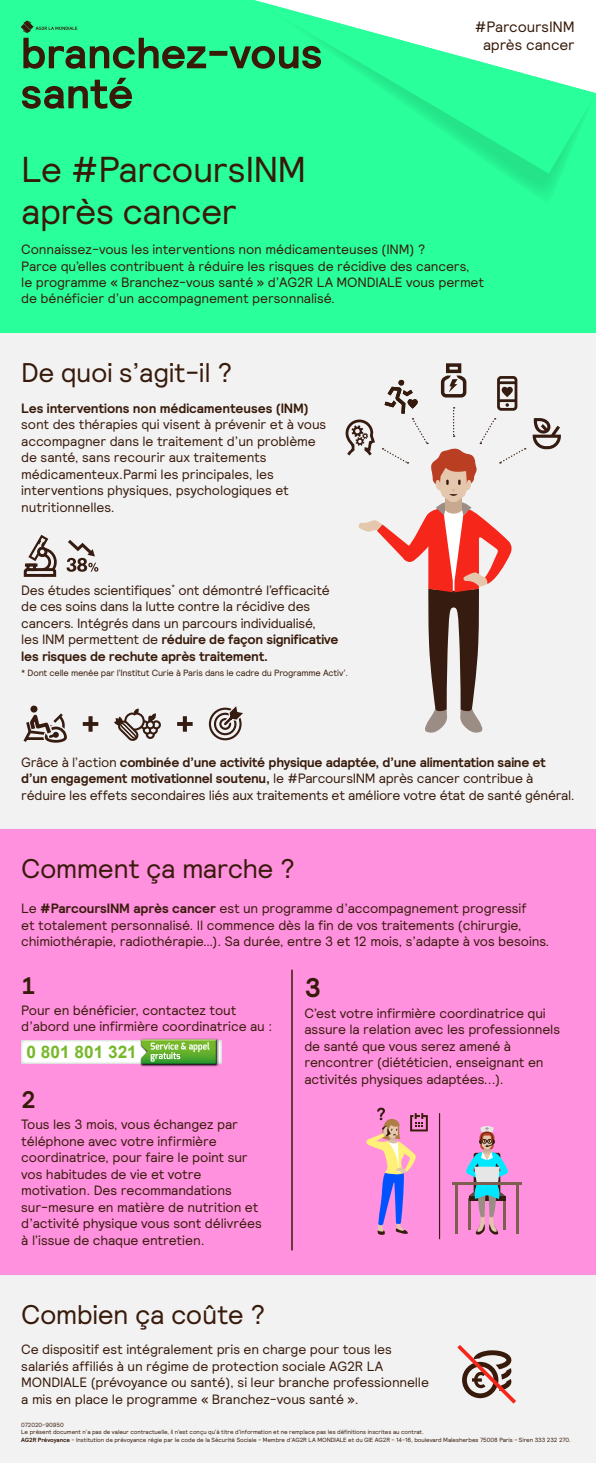
<style>
.page{position:relative;width:596px;height:1463px;background:#fff}
.page>*{position:absolute;margin:0;border:0;box-sizing:border-box;transform-origin:0 0}
.t1{font:36px/42px "Relative";letter-spacing:-.02em;color:#381a0a}
.t2{font:27px "Relative";letter-spacing:-.015em;color:#381a0a}
.t3{font:700 27px "Relative";color:#381a0a}
.t4{font:700 24px "Relative";color:#381a0a}
.t5{font:700 17.25px "Arial";color:#76b82a}
.t6{font:15px/18px "Relative";letter-spacing:-.01em;color:#381a0a;text-align:center}
.t7{font:13.5px/16.5px "Relative";letter-spacing:-.01em;color:#381a0a}
.t8{font:700 13.5px "Relative";letter-spacing:-.01em;color:#381a0a}
.t9{font:9px "Relative";letter-spacing:-.02em;color:#381a0a}
.t10{font:6px/7.5px "Relative";letter-spacing:-.01em;color:#381a0a}
.s1{font-weight:700}
</style>
<div class="page">
<div style="left:0;top:0;width:595px;height:333px;background:#29ff9b"></div>
<div style="left:0;top:333px;width:595px;height:496px;background:#f2f2f2"></div>
<div style="left:0;top:1274px;width:595px;height:189px;background:#f2f2f2"></div>
<div style="left:0;top:829px;width:595px;height:445px;background:#ff91de"></div>
<svg style="left:508px;top:174px;width:52px;height:22px"></svg>
<svg style="left:415px;top:109px;width:170px;height:65px"></svg>
<hr style="left:291px;top:969px;width:1px;height:281px;background:#381a0a">
<svg style="left:23px;top:535px;width:75px;height:42px"></svg>
<div style="left:26px;top:564px;width:10px;height:7px;border:3px solid #361b10"></div>
<svg style="left:23px;top:705px;width:44px;height:38px"></svg>
<div style="left:214px;top:713px;width:22px;height:22px;border:2px solid #361b10;border-radius:50%"></div>
<div style="left:209px;top:707px;width:32px;height:33px;border:2px solid #361b10;border-radius:50%"></div>
<svg style="left:218px;top:706px;width:25px;height:25px"></svg>
<div style="left:149px;top:725px;width:9px;height:9px;border:2px solid #361b10;border-radius:50%"></div>
<div style="left:152px;top:720px;width:9px;height:9px;border:2px solid #361b10;border-radius:50%"></div>
<svg style="left:114px;top:708px;width:43px;height:33px"></svg>
<svg style="left:83px;top:716px;width:15px;height:16px"></svg>
<svg style="left:177px;top:716px;width:15px;height:16px"></svg>
<div style="left:445px;top:363px;width:16px;height:10px;border:3px solid #361b10"></div>
<svg style="left:532px;top:418px;width:28px;height:31px"></svg>
<svg style="left:345px;top:366px;width:180px;height:367px"></svg>
<hr style="left:438px;top:1113px;width:2px;height:126px;background:#361b10">
<hr style="left:454px;top:1184px;width:3px;height:49px;background:#7d5f50">
<hr style="left:516px;top:1184px;width:2px;height:49px;background:#7d5f50">
<hr style="left:452px;top:1182px;width:69px;height:2px;background:#7d5f50">
<svg style="left:465px;top:1126px;width:43px;height:109px"></svg>
<svg style="left:366px;top:1107px;width:61px;height:128px"></svg>
<svg style="left:21px;top:0;width:574px;height:109px"></svg>
<div style="left:21px;top:1040px;width:201px;height:23px;background:#fff"></div>
<img style="left:139px;top:1038px;width:79px;height:28px">
<svg style="left:141px;top:1039px;width:75px;height:25px;background:#7ab853"></svg>
<svg style="left:457px;top:1345px;width:59px;height:59px"></svg>
<p class="t6" style="left:474px;top:17px;width:101px">#ParcoursINM après cancer</p>
<h1 class="t1" style="left:21px;top:147px;width:286px">Le #ParcoursINM après cancer</h1>
<p class="t7" style="left:21px;top:241px;width:464px">Connaissez-vous les interventions non médicamenteuses (INM) ?<br>Parce qu’elles contribuent à réduire les risques de récidive des cancers, le programme « Branchez-vous santé » d’AG2R LA MONDIALE vous permet de bénéficier d’un accompagnement personnalisé.</p>
<h2 class="t2" style="left:21px;top:355px;width:213px">De quoi s’agit-il ?</h2>
<p class="t8" style="left:21px;top:399px;width:289px">Les interventions non médicamenteuses (INM)</p>
<p class="t7" style="left:21px;top:416px;width:306px">sont des thérapies qui visent à prévenir et à vous accompagner dans le traitement d’un problème de santé, sans recourir aux traitements médicamenteux.Parmi les principales, les interventions physiques, psychologiques et nutritionnelles.</p>
<p class="t7" style="left:21px;top:581px;width:318px">Des études scientifiques<sup>*</sup> ont démontré l’efficacité de ces soins dans la lutte contre la récidive des cancers. Intégrés dans un parcours individualisé,<br>les INM permettent de <span class="s1">réduire de façon significative les risques de rechute après traitement.</span></p>
<p class="t9" style="left:21px;top:667px;width:328px">* Dont celle menée par l’Institut Curie à Paris dans le cadre du Programme Activ’.</p>
<p class="t7" style="left:21px;top:753px;width:554px">Grâce à l’action <span class="s1">combinée d’une activité physique adaptée, d’une alimentation saine et d’un engagement motivationnel soutenu,</span> le #ParcoursINM après cancer contribue à réduire les effets secondaires liés aux traitements et améliore votre état de santé général.</p>
<h2 class="t2" style="left:21px;top:851px;width:275px">Comment ça marche ?</h2>
<p class="t7" style="left:21px;top:900px;width:529px">Le <span class="s1">#ParcoursINM après cancer</span> est un programme d’accompagnement progressif<br>et totalement personnalisé. Il commence dès la fin de vos traitements (chirurgie, chimiothérapie, radiothérapie…). Sa durée, entre 3 et 12 mois, s’adapte à vos besoins.</p>
<h3 class="t4" style="left:21px;top:969px;width:16px">1</h3>
<p class="t7" style="left:21px;top:1001px;width:252px">Pour en bénéficier, contactez tout d’abord une infirmière coordinatrice au :</p>
<p class="t5" style="left:26px;top:1040px;width:112px">0 801 801 321</p>
<h3 class="t4" style="left:21px;top:1084px;width:16px">2</h3>
<p class="t7" style="left:21px;top:1115px;width:242px">Tous les 3 mois, vous échangez par téléphone avec votre infirmière coordinatrice, pour faire le point sur vos habitudes de vie et votre motivation. Des recommandations sur-mesure en matière de nutrition et d’activité physique vous sont délivrées à l’issue de chaque entretien.</p>
<h2 class="t2" style="left:21px;top:1296px;width:246px">Combien ça coûte ?</h2>
<h2 class="t3" style="left:304px;top:969px;width:18px">3</h2>
<p class="t7" style="left:304px;top:1004px;width:257px">C’est votre infirmière coordinatrice qui assure la relation avec les professionnels de santé que vous serez amené à rencontrer (diététicien, enseignant en activités physiques adaptées...).</p>
<p class="t7" style="left:21px;top:1340px;width:409px">Ce dispositif est intégralement pris en charge pour tous les salariés affiliés à un régime de protection sociale AG2R LA MONDIALE (prévoyance ou santé), si leur branche professionnelle a mis en place le programme « Branchez-vous santé ».</p>
<p class="t10" style="left:21px;top:1420px;width:550px">072020-90950<br>Le présent document n’a pas de valeur contractuelle, il n’est conçu qu’à titre d’information et ne remplace pas les définitions inscrites au contrat.<br><span class="s1">AG2R Prévoyance</span> - Institution de prévoyance régie par le code de la Sécurité Sociale - Membre d’AG2R LA MONDIALE et du GIE AG2R - 14-16, boulevard Malesherbes 75008 Paris - Siren 333 232 270.</p>
</div>
